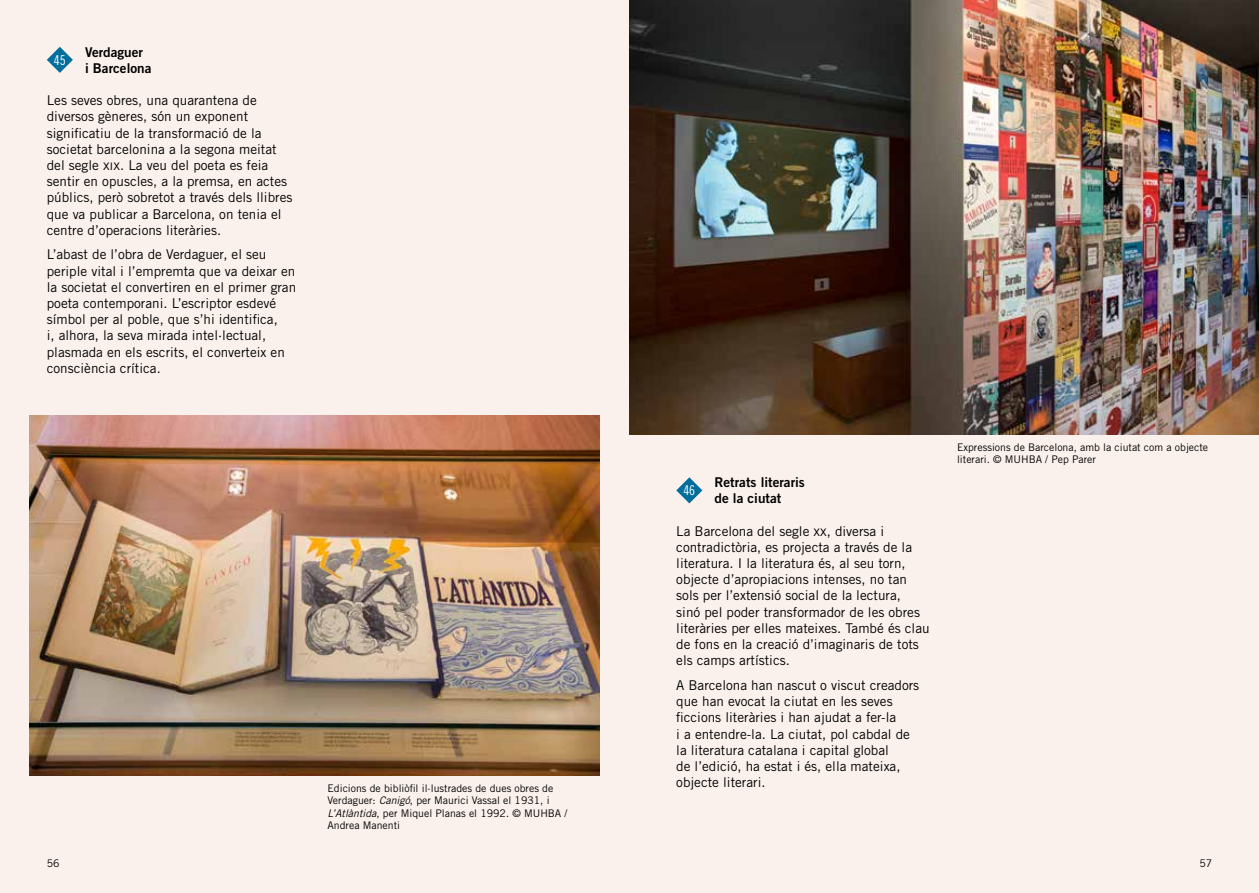
<style>
.page{position:relative;width:1259px;height:893px;background:#faf1ed}
.page>*{position:absolute;margin:0;border:0;box-sizing:border-box;transform-origin:0 0}
.t1{font:13.5px/16.2px "Trade Gothic LT Std";color:#000}
.t2{font:13.5px/16.2px "Trade Gothic LT Std Bd 2";color:#000}
.t3{font:13.5px "Trade Gothic LT Std Cn 18";color:#fff}
.t4{font:10.5px/12.6px "Trade Gothic LT Std";color:#000}
.s1{font-size:10.35px}
.s2{font-style:italic}
</style>
<div class="page">
<img style="left:30px;top:415px;width:570px;height:360px">
<img style="left:629px;top:0;width:630px;height:435px">
<svg style="left:47px;top:47px;width:26px;height:26px"></svg>
<svg style="left:676px;top:477px;width:26px;height:26px"></svg>
<p class="t2" style="left:85px;top:43px;width:68px">Verdaguer<br>i Barcelona</p>
<p class="t1" style="left:47px;top:92px;width:247px">Les seves obres, una quarantena de diversos gèneres, són un exponent significatiu de la transformació de la societat barcelonina a la segona meitat del segle <span class="s1">XIX</span>. La veu del poeta es feia sentir en opuscles, a la premsa, en actes públics, però sobretot a través dels llibres que va publicar a Barcelona, on tenia el centre d’operacions literàries.</p>
<p class="t1" style="left:47px;top:246px;width:251px">L’abast de l’obra de Verdaguer, el seu periple vital i l’empremta que va deixar en la societat el convertiren en el primer gran poeta contemporani. L’escriptor esdevé símbol per al poble, que s’hi identifica,<br>i, alhora, la seva mirada intel·lectual, plasmada en els escrits, el converteix en consciència crítica.</p>
<p class="t3" style="left:54px;top:52px;width:13px">45</p>
<p class="t4" style="left:327px;top:781px;width:241px">Edicions de bibliòfil il·lustrades de dues obres de Verdaguer: <span class="s2">Canigó</span>, per Maurici Vassal el 1931, i <span class="s2">L’Atlàntida</span>, per Miquel Planas el 1992. © MUHBA / Andrea Manenti</p>
<p class="t2" style="left:714px;top:474px;width:92px">Retrats literaris de la ciutat</p>
<p class="t1" style="left:676px;top:523px;width:255px">La Barcelona del segle <span class="s1">XX</span>, diversa i contradictòria, es projecta a través de la literatura. I la literatura és, al seu torn, objecte d’apropiacions intenses, no tan sols per l’extensió social de la lectura,<br>sinó pel poder transformador de les obres literàries per elles mateixes. També és clau de fons en la creació d’imaginaris de tots els camps artístics.</p>
<p class="t1" style="left:676px;top:677px;width:244px">A Barcelona han nascut o viscut creadors que han evocat la ciutat en les seves ficcions literàries i han ajudat a fer-la<br>i a entendre-la. La ciutat, pol cabdal de la literatura catalana i capital global<br>de l’edició, ha estat i és, ella mateixa, objecte literari.</p>
<p class="t3" style="left:683px;top:482px;width:13px">46</p>
<p class="t4" style="left:957px;top:441px;width:253px">Expressions de Barcelona, amb la ciutat com a objecte literari. © MUHBA / Pep Parer</p>
<p class="t4" style="left:47px;top:856px;width:14px">56</p>
<p class="t4" style="left:1199px;top:856px;width:14px">57</p>
</div>
